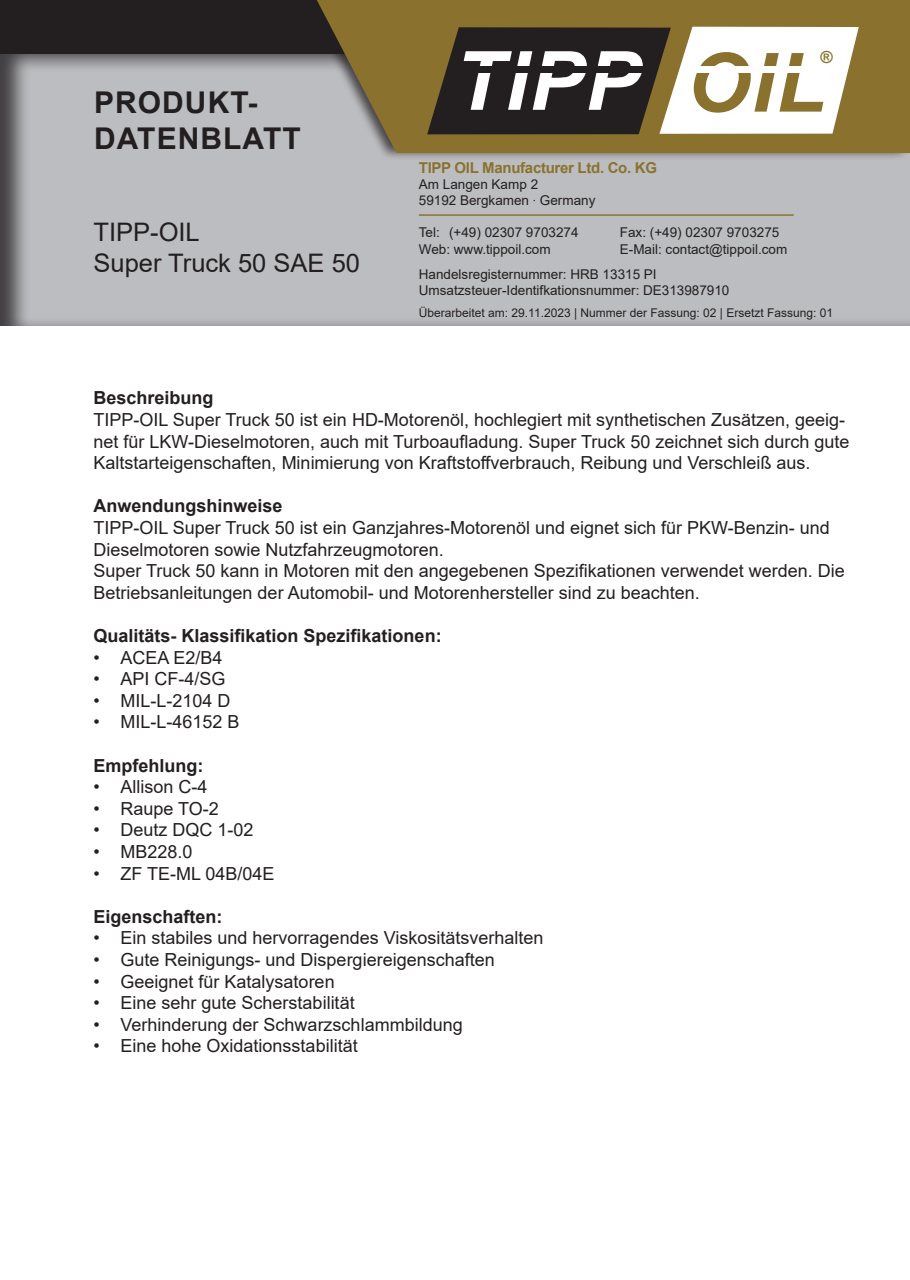
<style>
.page{position:relative;width:910px;height:1280px;background:#fff}
.page>*{position:absolute;margin:0;border:0;box-sizing:border-box;transform-origin:0 0}
.t1{font:italic 700 81.75px "Arial";letter-spacing:.015em;color:#fff}
.t2{font:700 30px/36px "Arial";letter-spacing:.035em;color:#231f20}
.t3{font:25.5px "Arial";color:#231f20}
.t4{font:18px/21.6px "Arial";color:#231f20}
.t5{font:700 18px "Arial";color:#231f20}
.t6{font:700 16.65px "Arial";color:#8a722e}
.t7{font:700 15px "Arial";letter-spacing:-.02em;color:#8a722e}
.t8{font:13.5px/16.2px "Arial";color:#231f20}
.t9{font:12px "Arial";color:#231f20}
.s1{color:#8a722e}
.s2{font-family:"Helvetica Neue LT Std";font-weight:100;font-stretch:condensed}
</style>
<div class="page">
<div style="left:0;top:52px;width:910px;height:276px;background:#231f20;opacity:.75"></div>
<div style="left:0;top:0;width:910px;height:53px;background:#231f20"></div>
<div style="left:300px;top:0;width:610px;height:161px;background:#231f20;opacity:.75"></div>
<svg style="left:317px;top:0;width:593px;height:153px;background:#8b773c"></svg>
<svg style="left:427px;top:27px;width:432px;height:107px"></svg>
<div style="left:454px;top:51px;width:183px;height:77px;background:#231f20"></div>
<div style="left:477px;top:66px;width:171px;height:7px;background:#231f20"></div>
<div style="left:694px;top:66px;width:109px;height:6px;background:#fff"></div>
<hr style="left:419px;top:214px;width:375px;height:2px;background:#8a722e">
<h2 class="t2" style="left:94px;top:85px;width:208px">PRODUKT-<br>DATENBLATT</h2>
<p class="t3" style="left:94px;top:215px;width:108px">TIPP-OIL</p>
<p class="t3" style="left:94px;top:245px;width:268px">Super Truck 50 SAE 50</p>
<h1 class="t1" style="left:454px;top:27px;width:373px">TIPP <span class="s1">OIL</span></h1>
<p class="t6" style="left:820px;top:47px;width:14px">®</p>
<p class="t7" style="left:419px;top:157px;width:240px">TIPP OIL Manufacturer Ltd. Co. KG</p>
<p class="t8" style="left:419px;top:176px;width:178px">Am Langen Kamp 2<br>59192 Bergkamen <span class="s2">·</span> Germany</p>
<p class="t8" style="left:419px;top:224px;width:161px">Tel: (+49) 02307 9703274</p>
<p class="t8" style="left:620px;top:224px;width:161px">Fax: (+49) 02307 9703275</p>
<p class="t8" style="left:419px;top:241px;width:133px">Web: www.tippoil.com</p>
<p class="t8" style="left:419px;top:236px;width:370px;line-height:25.2px;text-indent:201px">E-Mail: contact@tippoil.com<br>Handelsregisternummer: HRB 13315 PI</p>
<p class="t8" style="left:419px;top:282px;width:312px">Umsatzsteuer-Identifkationsnummer: DE313987910</p>
<p class="t9" style="left:419px;top:305px;width:416px">Überarbeitet am: 29.11.2023 | Nummer der Fassung: 02 | Ersetzt Fassung: 01</p>
<p class="t5" style="left:94px;top:385px;width:122px">Beschreibung</p>
<p class="t4" style="left:94px;top:409px;width:758px">TIPP-OIL Super Truck 50 ist ein HD-Motorenöl, hochlegiert mit synthetischen Zusätzen, geeig&shy;net für LKW-Dieselmotoren, auch mit Turboaufladung. Super Truck 50 zeichnet sich durch gute<br>Kaltstarteigenschaften, Minimierung von Kraftstoffverbrauch, Reibung und Verschleiß aus.</p>
<p class="t5" style="left:94px;top:493px;width:191px">Anwendungshinweise</p>
<p class="t4" style="left:94px;top:517px;width:738px">TIPP-OIL Super Truck 50 ist ein Ganzjahres-Motorenöl und eignet sich für PKW-Benzin- und<br>Dieselmotoren sowie Nutzfahrzeugmotoren.</p>
<p class="t4" style="left:94px;top:560px;width:753px">Super Truck 50 kann in Motoren mit den angegebenen Spezifikationen verwendet werden. Die<br>Betriebsanleitungen der Automobil- und Motorenhersteller sind zu beachten.</p>
<p class="t5" style="left:94px;top:623px;width:350px">Qualitäts- Klassifikation Spezifikationen:</p>
<p class="t4" style="left:94px;top:646px;width:131px">• ACEA E2/B4</p>
<p class="t4" style="left:94px;top:668px;width:134px">• API CF-4/SG</p>
<p class="t4" style="left:94px;top:689px;width:139px">• MIL-L-2104 D</p>
<p class="t4" style="left:94px;top:711px;width:148px">• MIL-L-46152 B</p>
<p class="t5" style="left:94px;top:752px;width:111px">Empfehlung:</p>
<p class="t4" style="left:94px;top:776px;width:116px">• Allison C-4</p>
<p class="t4" style="left:94px;top:797px;width:127px">• Raupe TO-2</p>
<p class="t4" style="left:94px;top:819px;width:162px">• Deutz DQC 1-02</p>
<p class="t4" style="left:94px;top:841px;width:101px">• MB228.0</p>
<p class="t4" style="left:94px;top:862px;width:183px">• ZF TE-ML 04B/04E</p>
<p class="t5" style="left:94px;top:904px;width:131px">Eigenschaften:</p>
<p class="t4" style="left:94px;top:927px;width:451px">• Ein stabiles und hervorragendes Viskositätsverhalten</p>
<p class="t4" style="left:94px;top:949px;width:403px">• Gute Reinigungs- und Dispergiereigenschaften</p>
<p class="t4" style="left:94px;top:970px;width:243px">• Geeignet für Katalysatoren</p>
<p class="t4" style="left:94px;top:992px;width:263px">• Eine sehr gute Scherstabilität</p>
<p class="t4" style="left:94px;top:1013px;width:371px">• Verhinderung der Schwarzschlammbildung</p>
<p class="t4" style="left:94px;top:1035px;width:266px">• Eine hohe Oxidationsstabilität</p>
</div>
